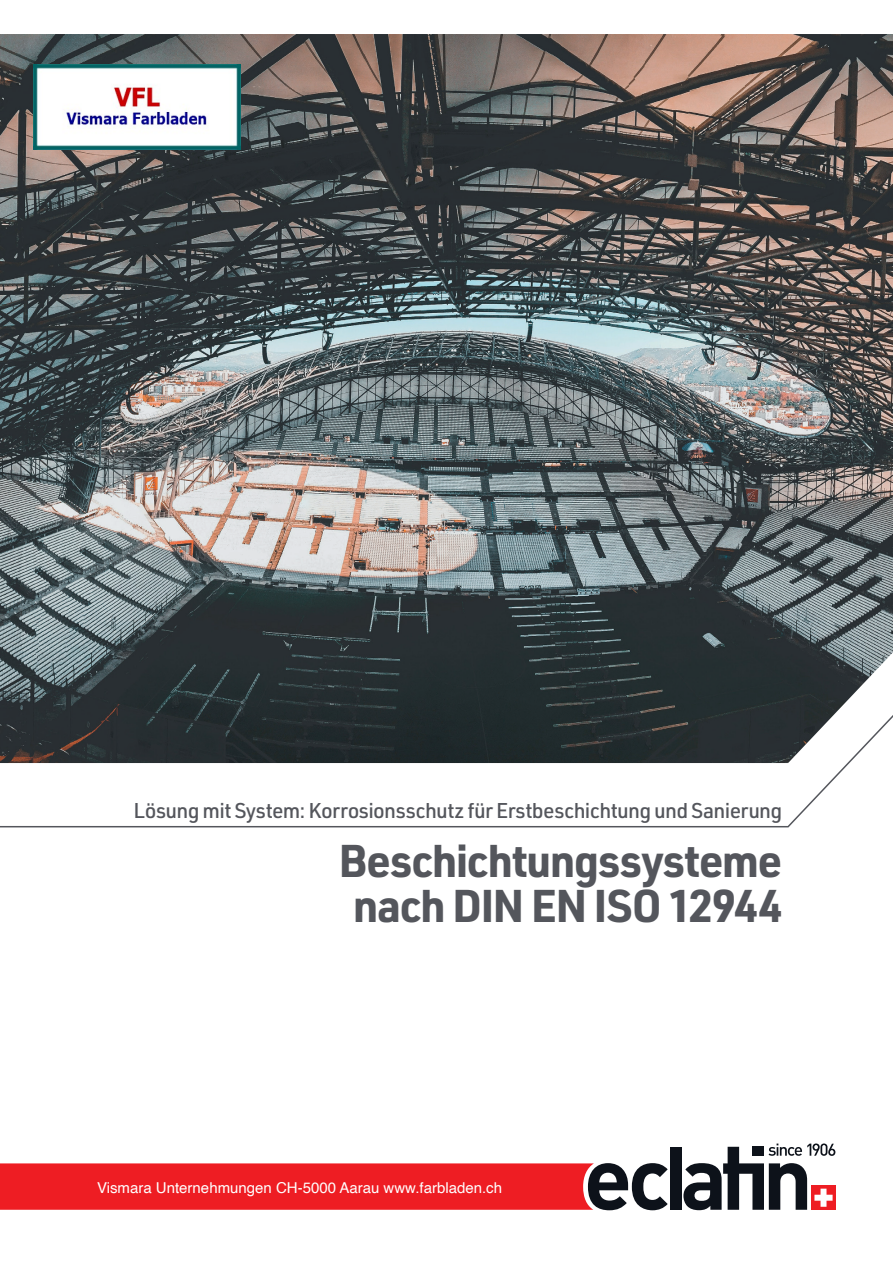
<style>
.page{position:relative;width:893px;height:1263px;background:#fff}
.page>*{position:absolute;margin:0;border:0;box-sizing:border-box;transform-origin:0 0}
.t1{font:700 45px/45px "URWDIN";letter-spacing:-.03em;color:#54565c;text-align:center}
.t2{font:500 21px "URWDIN";letter-spacing:-.03em;color:#54565c}
.t3{font:15px "Helvetica";color:#fff}
</style>
<div class="page">
<svg style="left:0;top:1163px;width:668px;height:47px;background:#e02c31"></svg>
<div style="left:670px;top:1147px;width:11px;height:63px;background:#0d121a"></div>
<div style="left:811px;top:1186px;width:25px;height:24px;background:#ee1d23"></div>
<svg style="left:683px;top:1143px;width:152px;height:67px"></svg>
<img style="left:0;top:34px;width:893px;height:667px">
<svg style="left:0;top:701px;width:893px;height:127px"></svg>
<img style="left:33px;top:65px;width:207px;height:84px">
<p class="t2" style="left:134px;top:796px;width:650px">Lösung mit System: Korrosionsschutz für Erstbeschichtung und Sanierung</p>
<h1 class="t1" style="left:338px;top:836px;width:446px">Beschichtungssysteme nach DIN EN ISO 12944</h1>
<p class="t3" style="left:97px;top:1181px;width:406px">Vismara Unternehmungen CH-5000 Aarau www.farbladen.ch</p>
</div>
